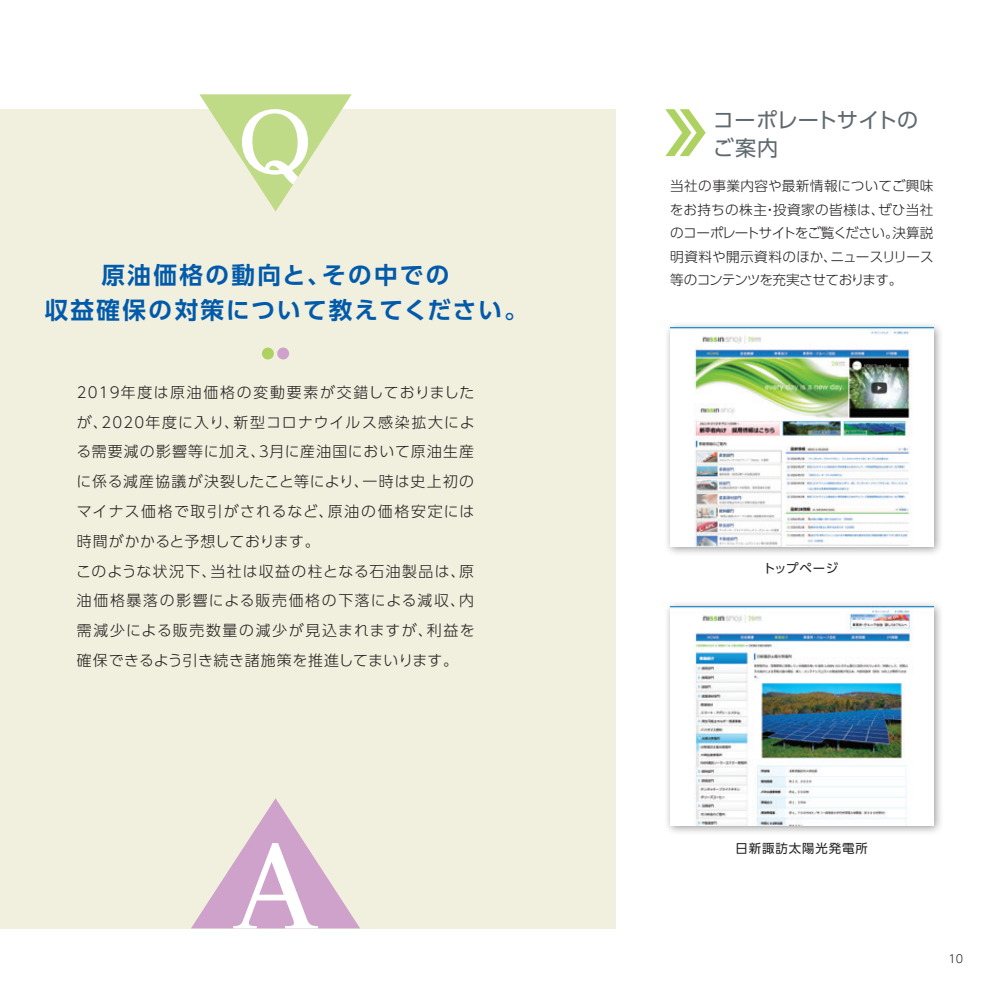
<style>
.page{position:relative;width:993px;height:993px;background:#fff}
.page>*{position:absolute;margin:0;border:0;box-sizing:border-box;transform-origin:0 0}
.t1{font:700 111.48px "UD Reimin Pro";color:#fff}
.t2{font:700 81.9px "UD Reimin Pro";color:#fff}
.t3{font:700 23.62px/34.6px "UD Shin Go Pro De";letter-spacing:.1em;color:#015aaa}
.t4{font:21px/28.5px "UD Shin Go Pro";letter-spacing:.005em;color:#5f696f}
.t5{font:300 14.88px/29.8px "UD Shin Go Pro";letter-spacing:.075em;color:#231f20}
.t6{font:300 13.65px/23.6px "UD Shin Go Pro";letter-spacing:-.035em;color:#231f20;text-align:justify}
.t7{font:12.42px "UD Shin Go Pro";letter-spacing:.075em;color:#231f20}
.t8{font:300 11.2px "UD Shin Go Pro";color:#231f20}
</style>
<div class="page">
<div style="left:0;top:109px;width:615px;height:819px;background:#f1efdd"></div>
<div style="left:663px;top:321px;width:280px;height:235px;background:#231f20;opacity:.45"></div>
<img style="left:670px;top:327px;width:263px;height:219px">
<div style="left:663px;top:600px;width:280px;height:235px;background:#231f20;opacity:.45"></div>
<img style="left:670px;top:606px;width:263px;height:219px">
<svg style="left:191px;top:798px;width:169px;height:130px"></svg>
<svg style="left:199px;top:94px;width:152px;height:117px"></svg>
<div style="left:277px;top:347px;width:12px;height:12px;background:#cea2ca;border-radius:50%"></div>
<div style="left:262px;top:347px;width:12px;height:12px;background:#add261;border-radius:50%"></div>
<svg style="left:665px;top:109px;width:40px;height:47px"></svg>
<h2 class="t2" style="left:237px;top:75px;width:76px">Q</h2>
<h3 class="t3" style="left:45px;top:257px;width:484px;text-indent:57px">原油価格の動向と、その中での<br>収益確保の対策について教えてください。</h3>
<p class="t5" style="left:76px;top:376px;width:400px">2019年度は原油価格の変動要素が交錯しておりましたが、2020年度に入り、新型コロナウイルス感染拡大による需要減の影響等に加え、３月に産油国において原油生産に係る減産協議が決裂したこと等により、一時は史上初のマイナス価格で取引がされるなど、原油の価格安定には時間がかかると予想しております。<br>このような状況下、当社は収益の柱となる石油製品は、原油価格暴落の影響による販売価格の下落による減収、内需減少による販売数量の減少が見込まれますが、利益を確保できるよう引き続き諸施策を推進してまいります。</p>
<h1 class="t1" style="left:231px;top:797px;width:91px">A</h1>
<h3 class="t4" style="left:712px;top:105px;width:207px">コーポレートサイトのご案内</h3>
<p class="t6" style="left:669px;top:173px;width:265px">当社の事業内容や最新情報についてご興味をお持ちの株主・投資家の皆様は、ぜひ当社のコーポレートサイトをご覧ください。決算説明資料や開示資料のほか、ニュースリリース等のコンテンツを充実させております。</p>
<p class="t7" style="left:763px;top:558px;width:76px">トップページ</p>
<p class="t7" style="left:735px;top:838px;width:134px">日新諏訪太陽光発電所</p>
<p class="t8" style="left:948px;top:949px;width:16px">10</p>
</div>
